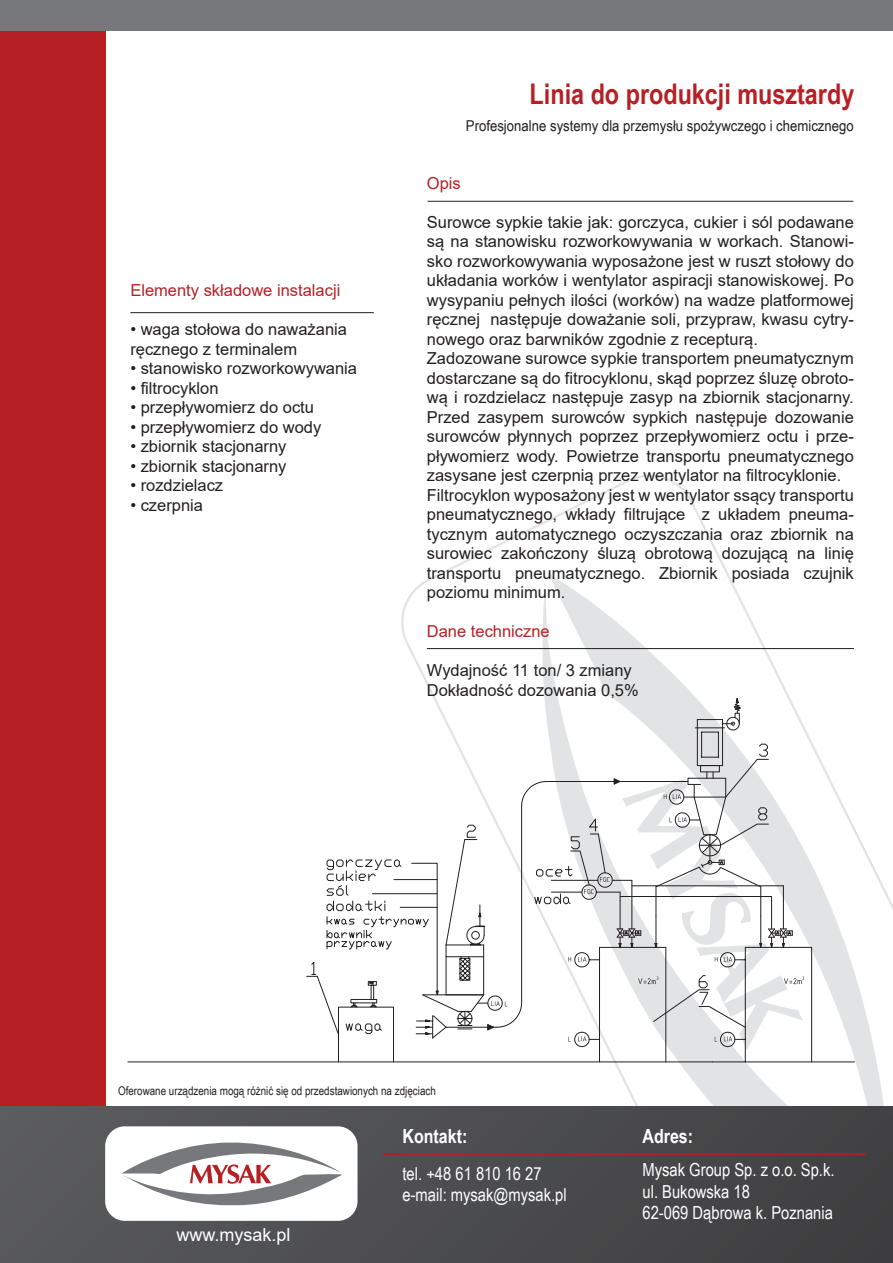
<style>
.page{position:relative;width:893px;height:1263px;background:#fff}
.page>*{position:absolute;margin:0;border:0;box-sizing:border-box;transform-origin:0 0}
.t1{font:700 28.5px "Arial Narrow";color:#b62025}
.t2{font:700 19.5px "Arial Narrow";color:#fff}
.t3{font:18px/21.6px "Arial Narrow";color:#fff}
.t4{font:18px "Arial";color:#fff}
.t5{font:16.5px/19.5px "Arial";color:#231f20}
.t6{font:16.5px "Arial";color:#b62126}
.t7{font:16.5px "Arial";color:#b62025}
.t8{font:15px "Arial Narrow";color:#231f20;scale:1.07 1}
.t9{font:12px "Arial Narrow";color:#231f20}
</style>
<div class="page">
<svg style="left:546px;top:568px;width:346px;height:538px"></svg>
<div style="left:0;top:0;width:893px;height:31px;background:#77787b"></div>
<div style="left:0;top:31px;width:105px;height:1075px;background:#b62025"></div>
<div style="left:0;top:1106px;width:893px;height:157px;background:linear-gradient(to right,#5a5b5d,#403f41)"></div>
<div style="left:105px;top:1126px;width:253px;height:95px;background:#fff;border-radius:20px"></div>
<svg style="left:121px;top:1142px;width:222px;height:63px"></svg>
<hr style="left:382px;top:1153px;width:484px;height:2px;background:#b62025">
<hr style="left:428px;top:201px;width:425px;height:1px;background:#231f20">
<hr style="left:427px;top:648px;width:427px;height:1px;background:#231f20">
<hr style="left:130px;top:312px;width:244px;height:1px;background:#231f20">
<hr style="left:128px;top:1062px;width:585px;height:1px;background:#231f20">
<div style="left:338px;top:1007px;width:56px;height:55px;border:1px solid #231f20"></div>
<hr style="left:599px;top:947px;width:1px;height:115px;background:#231f20">
<hr style="left:666px;top:947px;width:1px;height:115px;background:#231f20">
<hr style="left:811px;top:947px;width:1px;height:115px;background:#231f20">
<hr style="left:745px;top:947px;width:67px;height:1px;background:#231f20">
<hr style="left:745px;top:947px;width:1px;height:115px;background:#231f20">
<hr style="left:713px;top:1062px;width:142px;height:1px;background:#231f20">
<svg style="left:306px;top:694px;width:498px;height:353px"></svg>
<p class="t6" style="left:130px;top:279px;width:211px">Elementy składowe instalacji</p>
<p class="t5" style="left:130px;top:319px;width:218px">• waga stołowa do naważania ręcznego z terminalem</p>
<p class="t5" style="left:130px;top:358px;width:228px">• stanowisko rozworkowywania</p>
<p class="t5" style="left:130px;top:378px;width:90px">• filtrocyklon</p>
<p class="t5" style="left:130px;top:397px;width:185px">• przepływomierz do octu</p>
<p class="t5" style="left:130px;top:417px;width:192px">• przepływomierz do wody</p>
<p class="t5" style="left:130px;top:436px;width:158px">• zbiornik stacjonarny</p>
<p class="t5" style="left:130px;top:456px;width:158px">• zbiornik stacjonarny</p>
<p class="t5" style="left:130px;top:475px;width:94px">• rozdzielacz</p>
<p class="t5" style="left:130px;top:495px;width:74px">• czerpnia</p>
<h1 class="t1" style="left:530px;top:72px;width:326px">Linia do produkcji musztardy</h1>
<p class="t8" style="left:466px;top:114px;width:364px">Profesjonalne systemy dla przemysłu spożywczego i chemicznego</p>
<p class="t7" style="left:427px;top:172px;width:35px">Opis</p>
<p class="t5" style="left:427px;top:212px;width:428px">Surowce sypkie takie jak: gorczyca, cukier i sól podawane są na stanowisku rozworkowywania w workach. Stanowi&shy;sko rozworkowywania wyposażone jest w ruszt stołowy do układania worków i wentylator aspiracji stanowiskowej. Po wysypaniu pełnych ilości (worków) na wadze platformowej ręcznej następuje doważanie soli, przypraw, kwasu cytry&shy;nowego oraz barwników zgodnie z recepturą.<br>Zadozowane surowce sypkie transportem pneumatycznym dostarczane są do fitrocyklonu, skąd poprzez śluzę obroto&shy;wą i rozdzielacz następuje zasyp na zbiornik stacjonarny.<br>Przed zasypem surowców sypkich następuje dozowanie surowców płynnych poprzez przepływomierz octu i prze&shy;pływomierz wody. Powietrze transportu pneumatycznego zasysane jest czerpnią przez wentylator na filtrocyklonie.<br>Filtrocyklon wyposażony jest w wentylator ssący transportu pneumatycznego, wkłady filtrujące z układem pneuma&shy;tycznym automatycznego oczyszczania oraz zbiornik na surowiec zakończony śluzą obrotową dozującą na linię transportu pneumatycznego. Zbiornik posiada czujnik poziomu minimum.</p>
<p class="t7" style="left:427px;top:620px;width:124px">Dane techniczne</p>
<p class="t5" style="left:427px;top:661px;width:213px">Wydajność 11 ton/ 3 zmiany<br>Dokładność dozowania 0,5%</p>
<p class="t9" style="left:118px;top:1082px;width:319px">Oferowane urządzenia mogą różnić się od przedstawionych na zdjęciach</p>
<p class="t2" style="left:403px;top:1121px;width:66px">Kontakt:</p>
<p class="t2" style="left:643px;top:1121px;width:52px">Adres:</p>
<p class="t4" style="left:177px;top:1222px;width:116px">www.mysak.pl</p>
<p class="t3" style="left:403px;top:1162px;width:166px">tel. +48 61 810 16 27 e-mail: mysak@mysak.pl</p>
<p class="t3" style="left:642px;top:1158px;width:193px">Mysak Group Sp. z o.o. Sp.k. ul. Bukowska 18<br>62-069 Dąbrowa k. Poznania</p>
</div>
